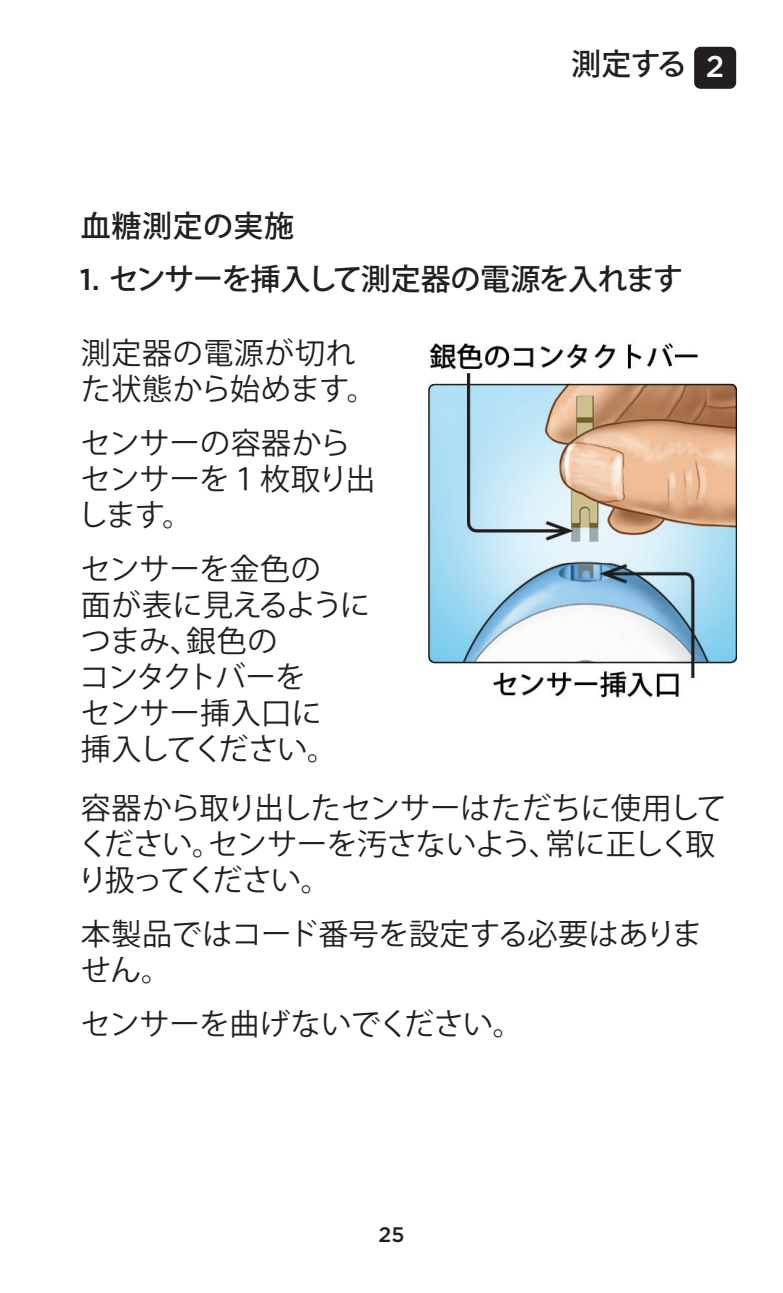
<style>
.page{position:relative;width:783px;height:1293px;background:#fff}
.page>*{position:absolute;margin:0;border:0;box-sizing:border-box;transform-origin:0 0}
.stepInfo{font:30px/36px "Koz Go Pr 6 N";letter-spacing:-.01em;color:#231f20}
.stepInfo-2{font:30px/36px "Koz Go Pr 6 N";letter-spacing:-.03em;color:#231f20}
.bodyMain{font:500 30px "Koz Go Pr 6 N";letter-spacing:-.04em;color:#231f20}
.stepInfo-3{font:30px/36px "Koz Go Pr 6 N";letter-spacing:.02em;color:#231f20}
.bodyMain-2{font:500 30px "Koz Go Pr 6 N";letter-spacing:.02em;color:#231f20}
.bodyMain-3{font:500 30px "Koz Go Pr 6 N";letter-spacing:-.015em;color:#231f20}
.t1{font:500 21px "Gotham";color:#231f20}
.s1{font-family:"Gotham";color:#fff}
.s2{font-family:"Gotham"}
</style>
<div class="page">
<div style="left:694px;top:47px;width:42px;height:42px;background:#231f20;border-radius:6px"></div>
<img style="left:428px;top:342px;width:308px;height:356px">
<p class="bodyMain-3" style="left:571px;top:47px;width:154px">測定する <span class="s1">2</span></p>
<p class="bodyMain-2" style="left:81px;top:209px;width:214px">血糖測定の実施</p>
<p class="bodyMain" style="left:80px;top:262px;width:604px"><span class="s2">1.</span> センサーを挿入して測定器の電源を入れます</p>
<p class="stepInfo-3" style="left:81px;top:336px;width:297px">測定器の電源が切れた状態から始めます。</p>
<p class="stepInfo" style="left:78px;top:426px;width:299px">センサーの容器からセンサーを１枚取り出します。</p>
<p class="stepInfo" style="left:80px;top:552px;width:292px">センサーを金色の<br>面が表に見えるようにつまみ、銀色の<br>コンタクトバーを<br>センサー挿入口に<br>挿入してください。</p>
<p class="stepInfo-2" style="left:77px;top:791px;width:650px">容器から取り出したセンサーはただちに使用してください。センサーを汚さないよう、常に正しく取り扱ってください。</p>
<p class="stepInfo" style="left:81px;top:917px;width:622px">本製品ではコード番号を設定する必要はありません。</p>
<p class="stepInfo" style="left:80px;top:1007px;width:443px">センサーを曲げないでください。</p>
<p class="t1" style="left:378px;top:1220px;width:27px">25</p>
</div>
